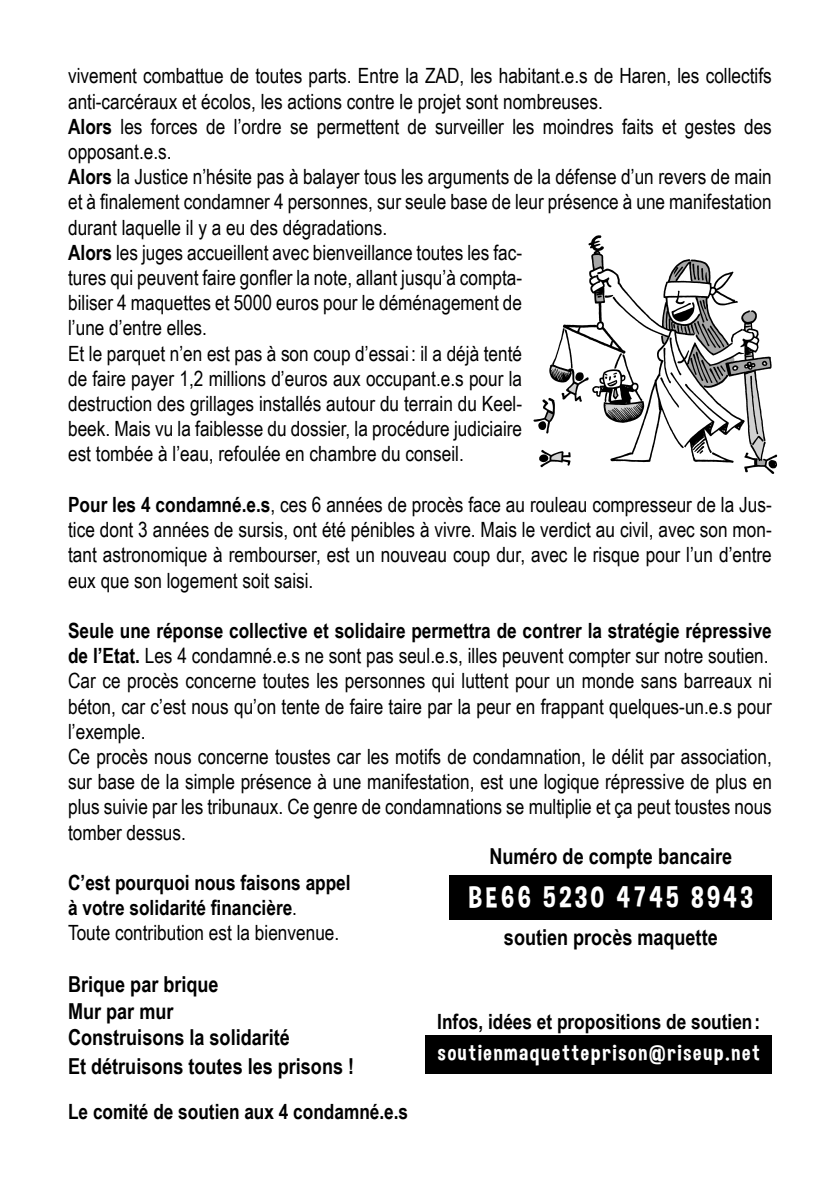
<style>
.page{position:relative;width:840px;height:1191px;background:#fff}
.page>*{position:absolute;margin:0;border:0;box-sizing:border-box;transform-origin:0 0}
.t1{font:30px "Dimbo";letter-spacing:.12em;color:#fff}
.t2{font:23px "Dimbo";letter-spacing:.08em;color:#fff}
.t3{font:700 22px/26.4px "Arial Narrow";color:#000}
.t4{font:21px/25.2px "Arial Narrow";color:#000}
.t5{font:700 21px/25.2px "Arial Narrow";color:#000}
.s1{font-weight:700}
.s2{font-weight:400}
</style>
<div class="page">
<img style="left:533px;top:235px;width:245px;height:239px">
<div style="left:449px;top:875px;width:322px;height:44px;background:#000"></div>
<div style="left:425px;top:1035px;width:346px;height:38px;background:#000"></div>
<p class="t4" style="left:68px;top:63px;width:705px">vivement combattue de toutes parts. Entre la ZAD, les habitant.e.s de Haren, les collectifs anti-carcéraux et écolos, les actions contre le projet sont nombreuses.<br><span class="s1">Alors</span> les forces de l’ordre se permettent de surveiller les moindres faits et gestes des opposant.e.s.<br><span class="s1">Alors</span> la Justice n’hésite pas à balayer tous les arguments de la défense d’un revers de main et à finalement condamner 4 personnes, sur seule base de leur présence à une manifestation durant laquelle il y a eu des dégradations.<br><span class="s1">Alors</span> les juges accueillent avec bienveillance toutes les fac-<br>tures qui peuvent faire gonfler la note, allant jusqu’à compta-<br>biliser 4 maquettes et 5000 euros pour le déménagement de<br>l’une d’entre elles.<br>Et le parquet n’en est pas à son coup d’essai: il a déjà tenté<br>de faire payer 1,2 millions d’euros aux occupant.e.s pour la<br>destruction des grillages installés autour du terrain du Keel-<br>beek. Mais vu la faiblesse du dossier, la procédure judiciaire<br>est tombée à l’eau, refoulée en chambre du conseil.</p>
<p class="t4" style="left:68px;top:491px;width:704px;text-align:justify"><span class="s1">Pour les 4 condamné.e.s</span>, ces 6 années de procès face au rouleau compresseur de la Jus&shy;tice dont 3 années de sursis, ont été pénibles à vivre. Mais le verdict au civil, avec son mon&shy;tant astronomique à rembourser, est un nouveau coup dur, avec le risque pour l’un d’entre eux que son logement soit saisi.</p>
<p class="t4" style="left:68px;top:617px;width:705px"><span class="s1">Seule une réponse collective et solidaire permettra de contrer la stratégie répressive de l’Etat.</span> Les 4 condamné.e.s ne sont pas seul.e.s, illes peuvent compter sur notre soutien.<br>Car ce procès concerne toutes les personnes qui luttent pour un monde sans barreaux ni béton, car c’est nous qu’on tente de faire taire par la peur en frappant quelques-un.e.s pour l’exemple.<br>Ce procès nous concerne toustes car les motifs de condamnation, le délit par association, sur base de la simple présence à une manifestation, est une logique répressive de plus en plus suivie par les tribunaux. Ce genre de condamnations se multiplie et ça peut toustes nous tomber dessus.</p>
<p class="t5" style="left:68px;top:869px;width:284px">C’est pourquoi nous faisons appel à votre solidarité financière<span class="s2">.<br>Toute contribution est la bienvenue.</span></p>
<p class="t3" style="left:68px;top:970px;width:223px">Brique par brique<br>Mur par mur<br>Construisons la solidarité</p>
<p class="t3" style="left:68px;top:1051px;width:287px">Et détruisons toutes les prisons !</p>
<p class="t5" style="left:68px;top:1098px;width:341px">Le comité de soutien aux 4 condamné.e.s</p>
<p class="t3" style="left:489px;top:842px;width:244px">Numéro de compte bancaire</p>
<h1 class="t1" style="left:468px;top:879px;width:285px">BE66 5230 4745 8943</h1>
<p class="t3" style="left:503px;top:922px;width:215px">soutien procès maquette</p>
<p class="t5" style="left:437px;top:1008px;width:324px">Infos, idées et propositions de soutien:</p>
<p class="t2" style="left:437px;top:1038px;width:323px">soutienmaquetteprison@riseup.net</p>
</div>
